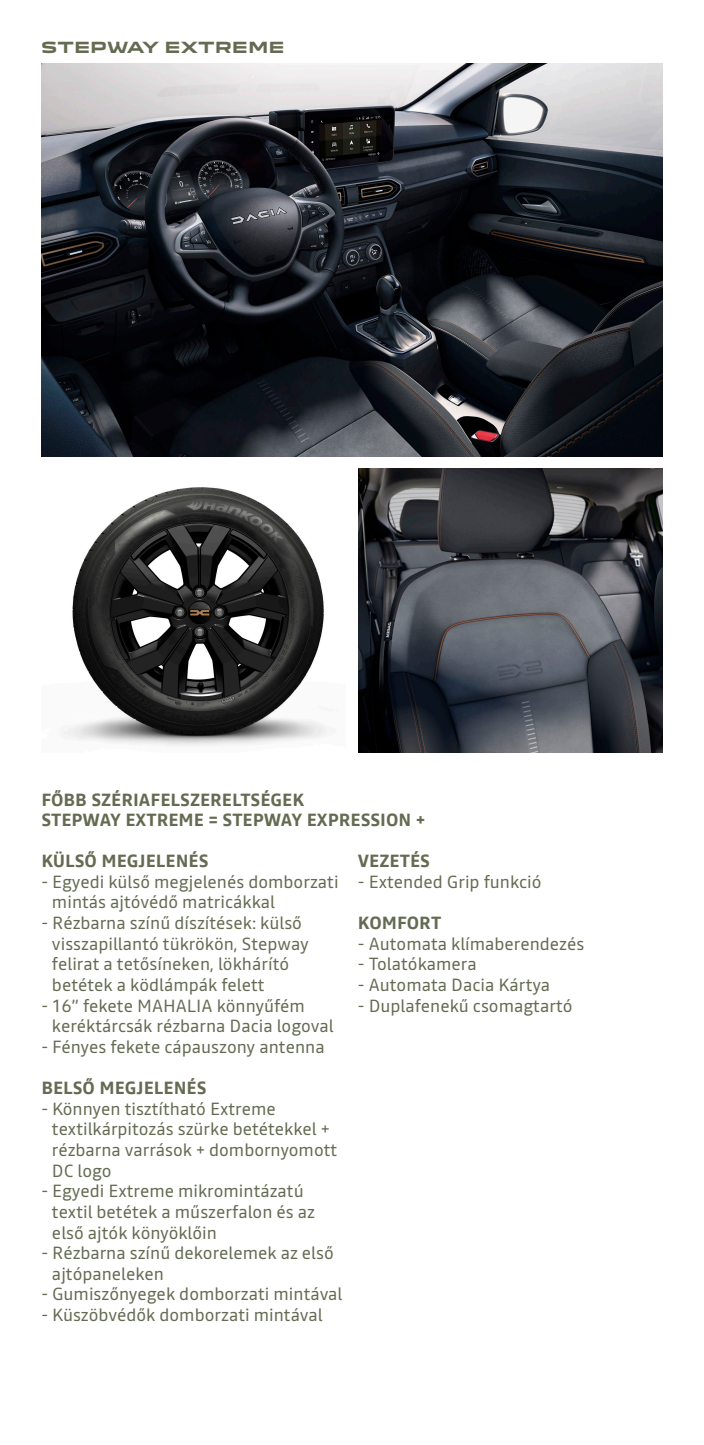
<style>
.page{position:relative;width:704px;height:1445px;background:#fff}
.page>*{position:absolute;margin:0;border:0;box-sizing:border-box;transform-origin:0 0}
.t1{font:17.5px/20.6px "Read";color:#646b52}
._05_sous_titre_ambiance{font:700 17.5px/20.6px "Read";color:#646b52}
._05_Titre{font:700 15px "Dacia Block Extended";color:#646b52}
</style>
<div class="page">
<img style="left:41px;top:64px;width:621px;height:392px">
<img style="left:63px;top:487px;width:263px;height:259px">
<img style="left:358px;top:469px;width:304px;height:283px">
<p class="_05_Titre" style="left:41px;top:39px;width:245px">STEPWAY EXTREME</p>
<p class="_05_sous_titre_ambiance" style="left:41px;top:789px;width:385px">FŐBB SZÉRIAFELSZERELTSÉGEK<br>STEPWAY EXTREME = STEPWAY EXPRESSION +</p>
<p class="_05_sous_titre_ambiance" style="left:41px;top:850px;width:169px">KÜLSŐ MEGJELENÉS</p>
<p class="t1" style="left:52px;top:871px;width:288px;text-indent:-11px">- Egyedi külső megjelenés domborzati mintás ajtóvédő matricákkal</p>
<p class="t1" style="left:52px;top:912px;width:258px;text-indent:-11px">- Rézbarna színű díszítések: külső visszapillantó tükrökön, Stepway felirat a tetősíneken, lökhárító betétek a ködlámpák felett</p>
<p class="t1" style="left:52px;top:995px;width:283px;text-indent:-11px">- 16’’ fekete MAHALIA könnyűfém keréktárcsák rézbarna Dacia logoval</p>
<p class="t1" style="left:41px;top:1036px;width:285px">- Fényes fekete cápauszony antenna</p>
<p class="_05_sous_titre_ambiance" style="left:41px;top:1077px;width:167px">BELSŐ MEGJELENÉS</p>
<p class="t1" style="left:52px;top:1098px;width:286px;text-indent:-11px">- Könnyen tisztítható Extreme textilkárpitozás szürke betétekkel + rézbarna varrások + dombornyomott<br>DC logo</p>
<p class="t1" style="left:52px;top:1180px;width:264px;text-indent:-11px">- Egyedi Extreme mikromintázatú textil betétek a műszerfalon és az első ajtók könyöklőin</p>
<p class="t1" style="left:52px;top:1242px;width:283px;text-indent:-11px">- Rézbarna színű dekorelemek az első ajtópaneleken</p>
<p class="t1" style="left:41px;top:1283px;width:302px">- Gumiszőnyegek domborzati mintával</p>
<p class="t1" style="left:41px;top:1304px;width:283px">- Küszöbvédők domborzati mintával</p>
<p class="_05_sous_titre_ambiance" style="left:357px;top:850px;width:74px">VEZETÉS</p>
<p class="t1" style="left:357px;top:871px;width:185px">- Extended Grip funkció</p>
<p class="_05_sous_titre_ambiance" style="left:357px;top:912px;width:85px">KOMFORT</p>
<p class="t1" style="left:357px;top:933px;width:228px">- Automata klímaberendezés</p>
<p class="t1" style="left:357px;top:953px;width:120px">- Tolatókamera</p>
<p class="t1" style="left:357px;top:974px;width:194px">- Automata Dacia Kártya</p>
<p class="t1" style="left:357px;top:995px;width:216px">- Duplafenekű csomagtartó</p>
</div>
